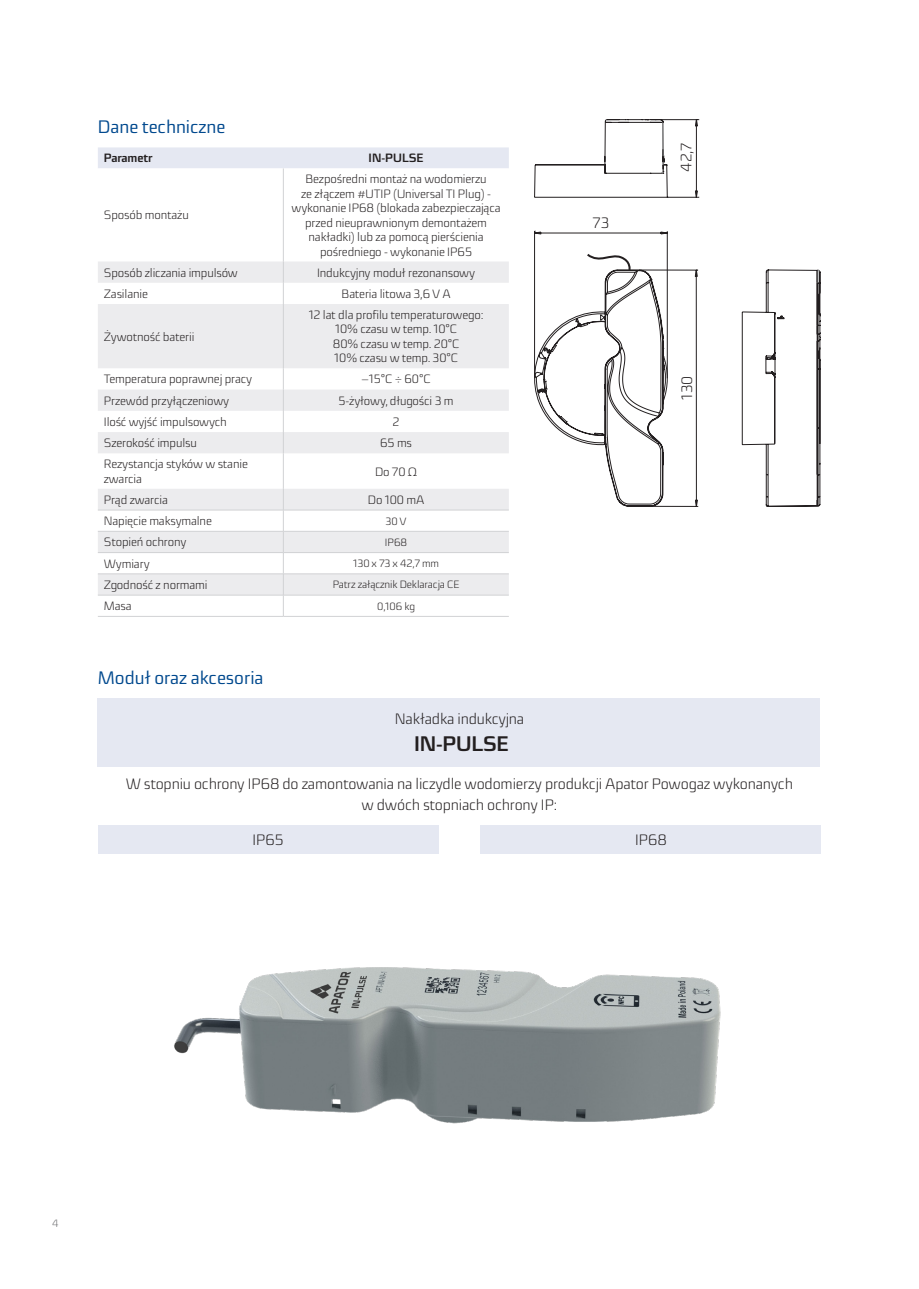
<style>
.page{position:relative;width:919px;height:1289px;background:#fff}
.page>*{position:absolute;margin:0;border:0;box-sizing:border-box;transform-origin:0 0}
._02_Tekst{font:700 21px "Sica";letter-spacing:-.01em;color:#231f20}
._02_Tekst-2{font:18px "Sica";color:#01498e}
._02_Tekst-3{font:300 15px "Sica";letter-spacing:-.01em;color:#231f20}
.Styl_akapitowy32{font:300 12px/14.4px "Sica";letter-spacing:-.01em;color:#231f20;text-align:center}
.Styl_akapitowy31{font:300 12px/14.4px "Sica";letter-spacing:-.01em;color:#231f20}
.Styl_akapitowy31-2{font:700 12px "Sica";letter-spacing:-.01em;color:#231f20}
._02_Tekst-4{font:700 12px "Sica";color:#231f20}
.Styl_akapitowy32-2{font:300 10.5px "Sica";letter-spacing:-.01em;color:#231f20}
.t1{font:300 10.5px "Sica";color:#6c6d70}
</style>
<div class="page">
<div style="left:98px;top:147px;width:411px;height:21px;background:#e5e8f2"></div>
<svg style="left:98px;top:261px;width:411px;height:334px;fill:#ececee"></svg>
<hr style="left:283px;top:168px;width:1px;height:93px;background:#d1d2d4">
<svg style="left:283px;top:261px;width:1px;height:43px"></svg>
<hr style="left:283px;top:304px;width:1px;height:64px;background:#d1d2d4">
<svg style="left:283px;top:368px;width:1px;height:85px"></svg>
<hr style="left:283px;top:453px;width:1px;height:36px;background:#d1d2d4">
<svg style="left:283px;top:489px;width:1px;height:127px"></svg>
<hr style="left:98px;top:510px;width:185px;height:1px;background:#d1d2d4">
<hr style="left:283px;top:510px;width:226px;height:1px;background:#d1d2d4">
<hr style="left:98px;top:531px;width:185px;height:1px;background:#d1d2d4">
<hr style="left:283px;top:531px;width:226px;height:1px;background:#d1d2d4">
<hr style="left:98px;top:552px;width:185px;height:1px;background:#d1d2d4">
<hr style="left:283px;top:552px;width:226px;height:1px;background:#d1d2d4">
<hr style="left:98px;top:573px;width:185px;height:1px;background:#d1d2d4">
<hr style="left:283px;top:573px;width:226px;height:1px;background:#d1d2d4">
<hr style="left:98px;top:595px;width:185px;height:1px;background:#d1d2d4">
<hr style="left:283px;top:595px;width:226px;height:1px;background:#d1d2d4">
<hr style="left:98px;top:616px;width:185px;height:1px;background:#d1d2d4">
<hr style="left:283px;top:616px;width:226px;height:1px;background:#d1d2d4">
<svg style="left:534px;top:119px;width:164px;height:78px"></svg>
<svg style="left:742px;top:270px;width:78px;height:236px"></svg>
<svg style="left:534px;top:231px;width:164px;height:275px"></svg>
<div style="left:98px;top:698px;width:722px;height:68px;background:#e5e8f2"></div>
<div style="left:98px;top:824px;width:340px;height:29px;background:#e5e8f2"></div>
<div style="left:480px;top:824px;width:341px;height:29px;background:#e5e8f2"></div>
<img style="left:174px;top:967px;width:547px;height:157px">
<p class="_02_Tekst-2" style="left:98px;top:113px;width:129px">Dane techniczne</p>
<p class="Styl_akapitowy31-2" style="left:104px;top:149px;width:50px">Parametr</p>
<p class="_02_Tekst-4" style="left:368px;top:149px;width:56px">IN-PULSE</p>
<p class="Styl_akapitowy31" style="left:104px;top:208px;width:86px">Sposób montażu</p>
<p class="Styl_akapitowy32" style="left:291px;top:172px;width:210px">Bezpośredni montaż na wodomierzu<br>ze złączem #UTIP (Universal TI Plug) - wykonanie IP68 (blokada zabezpieczająca przed nieuprawnionym demontażem nakładki) lub za pomocą pierścienia pośredniego - wykonanie IP65</p>
<p class="Styl_akapitowy31" style="left:104px;top:265px;width:135px">Sposób zliczania impulsów</p>
<p class="Styl_akapitowy32" style="left:317px;top:265px;width:159px">Indukcyjny moduł rezonansowy</p>
<p class="Styl_akapitowy31" style="left:104px;top:286px;width:46px">Zasilanie</p>
<p class="Styl_akapitowy32" style="left:341px;top:286px;width:111px">Bateria litowa 3,6 V A</p>
<p class="Styl_akapitowy31" style="left:104px;top:329px;width:92px">Żywotność baterii</p>
<p class="Styl_akapitowy32" style="left:309px;top:307px;width:176px">12 lat dla profilu temperaturowego:</p>
<p class="Styl_akapitowy31" style="left:335px;top:322px;width:124px">10% czasu w temp. 10°C</p>
<p class="Styl_akapitowy31" style="left:333px;top:336px;width:128px">80% czasu w temp. 20°C</p>
<p class="Styl_akapitowy31" style="left:334px;top:351px;width:125px">10% czasu w temp. 30°C</p>
<p class="Styl_akapitowy31" style="left:104px;top:372px;width:150px">Temperatura poprawnej pracy</p>
<p class="Styl_akapitowy32" style="left:361px;top:372px;width:71px">–15°C ÷ 60°C</p>
<p class="Styl_akapitowy31" style="left:104px;top:393px;width:127px">Przewód przyłączeniowy</p>
<p class="Styl_akapitowy32" style="left:338px;top:393px;width:117px">5-żyłowy, długości 3 m</p>
<p class="Styl_akapitowy31" style="left:104px;top:414px;width:124px">Ilość wyjść impulsowych</p>
<p class="Styl_akapitowy32" style="left:392px;top:414px;width:8px">2</p>
<p class="Styl_akapitowy31" style="left:104px;top:435px;width:94px">Szerokość impulsu</p>
<p class="Styl_akapitowy32" style="left:380px;top:435px;width:33px">65 ms</p>
<p class="Styl_akapitowy31" style="left:104px;top:457px;width:145px">Rezystancja styków w stanie zwarcia</p>
<p class="Styl_akapitowy32" style="left:375px;top:464px;width:44px">Do 70 Ω</p>
<p class="Styl_akapitowy31" style="left:104px;top:492px;width:66px">Prąd zwarcia</p>
<p class="Styl_akapitowy32" style="left:368px;top:492px;width:58px">Do 100 mA</p>
<p class="Styl_akapitowy31" style="left:104px;top:513px;width:110px">Napięcie maksymalne</p>
<p class="Styl_akapitowy32-2" style="left:385px;top:513px;width:23px">30 V</p>
<p class="Styl_akapitowy31" style="left:104px;top:535px;width:84px">Stopień ochrony</p>
<p class="Styl_akapitowy32-2" style="left:385px;top:534px;width:24px">IP68</p>
<p class="Styl_akapitowy31" style="left:104px;top:556px;width:47px">Wymiary</p>
<p class="Styl_akapitowy32-2" style="left:353px;top:556px;width:87px">130 x 73 x 42,7 mm</p>
<p class="Styl_akapitowy31" style="left:104px;top:577px;width:105px">Zgodność z normami</p>
<p class="Styl_akapitowy32-2" style="left:333px;top:577px;width:128px">Patrz załącznik Deklaracja CE</p>
<p class="Styl_akapitowy31" style="left:104px;top:598px;width:29px">Masa</p>
<p class="Styl_akapitowy32-2" style="left:377px;top:598px;width:39px">0,106 kg</p>
<p class="_02_Tekst-2" style="left:98px;top:664px;width:167px">Moduł oraz akcesoria</p>
<p class="_02_Tekst-3" style="left:592px;top:212px;width:18px">73</p>
<p class="_02_Tekst-3" style="left:675px;top:172px;width:30px;rotate:-90deg">42,7</p>
<p class="_02_Tekst-3" style="left:676px;top:399px;width:25px;rotate:-90deg">130</p>
<p class="_02_Tekst-3" style="left:395px;top:708px;width:131px">Nakładka indukcyjna</p>
<p class="_02_Tekst" style="left:414px;top:728px;width:96px">IN-PULSE</p>
<p class="_02_Tekst-3" style="left:126px;top:773px;width:668px">W stopniu ochrony IP68 do zamontowania na liczydle wodomierzy produkcji Apator Powogaz wykonanych</p>
<p class="_02_Tekst-3" style="left:361px;top:794px;width:197px">w dwóch stopniach ochrony IP:</p>
<p class="_02_Tekst-3" style="left:252px;top:828px;width:33px">IP65</p>
<p class="_02_Tekst-3" style="left:635px;top:828px;width:33px">IP68</p>
<p class="t1" style="left:52px;top:1215px;width:8px">4</p>
</div>
